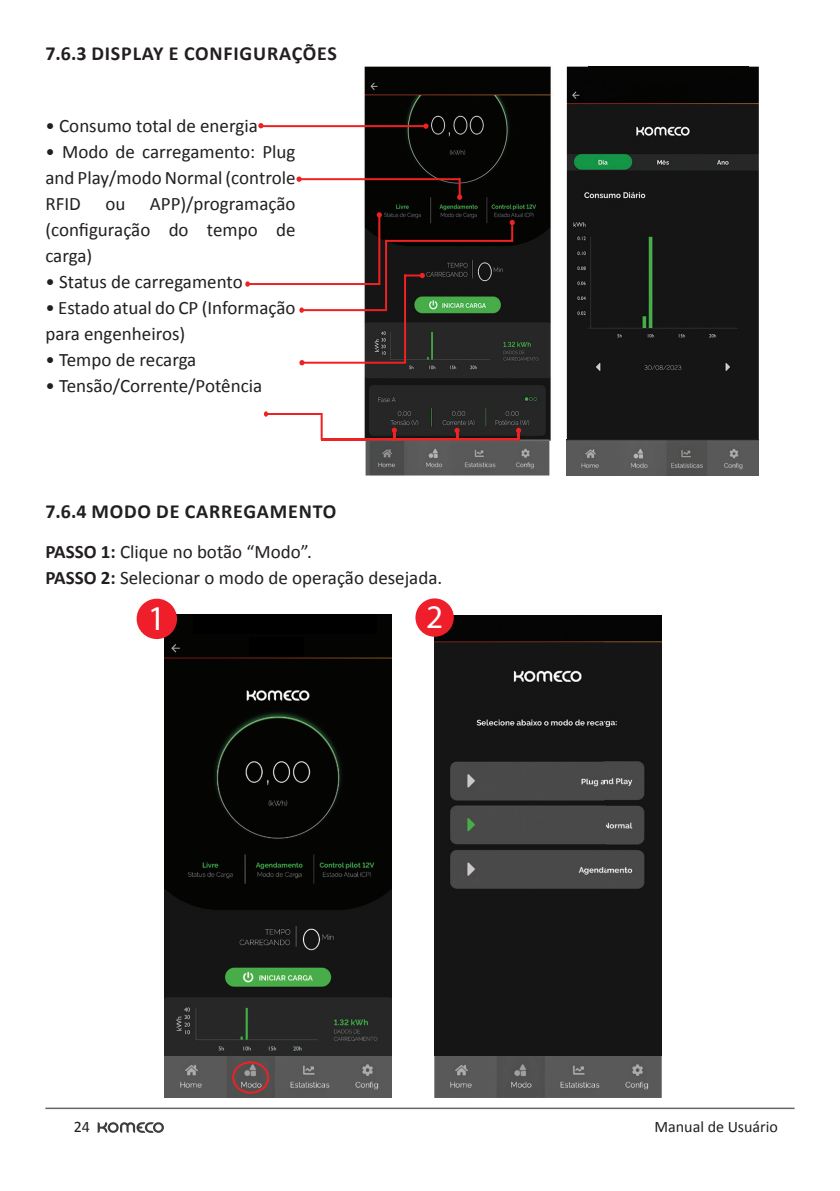
<style>
.page{position:relative;width:840px;height:1191px;background:#fff}
.page>*{position:absolute;margin:0;border:0;box-sizing:border-box;transform-origin:0 0}
.t1{font:34.8px "Myriad Pro";color:#fff}
.t2{font:33px "Myriad Pro";color:#fff}
.t3{font:700 20px "Calibri";letter-spacing:.04em;color:#231f20}
.t4{font:19px/26px "Calibri";color:#231f20;text-align:justify}
.t5{font:16px "Calibri";color:#231f20}
.s1{font-weight:700}
</style>
<div class="page">
<hr style="left:45px;top:1107px;width:749px;height:2px;background:#67676a">
<svg style="left:98px;top:1122px;width:66px;height:10px"></svg>
<img style="left:164px;top:614px;width:227px;height:484px">
<img style="left:434px;top:615px;width:227px;height:483px">
<img style="left:566px;top:67px;width:192px;height:408px">
<img style="left:360px;top:67px;width:191px;height:374px">
<hr style="left:262px;top:125px;width:161px;height:2px;background:#ee2123">
<svg style="left:423px;top:123px;width:5px;height:6px"></svg>
<svg style="left:258px;top:123px;width:5px;height:5px"></svg>
<hr style="left:300px;top:178px;width:160px;height:2px;background:#ee2123">
<svg style="left:296px;top:176px;width:5px;height:6px"></svg>
<svg style="left:376px;top:212px;width:5px;height:6px"></svg>
<hr style="left:378px;top:215px;width:2px;height:69px;background:#ee2123">
<hr style="left:247px;top:283px;width:133px;height:2px;background:#ee2123">
<svg style="left:245px;top:281px;width:5px;height:6px"></svg>
<hr style="left:385px;top:240px;width:127px;height:2px;background:#ee2123">
<hr style="left:385px;top:240px;width:2px;height:71px;background:#ee2123">
<svg style="left:509px;top:220px;width:5px;height:22px"></svg>
<svg style="left:457px;top:178px;width:5px;height:22px"></svg>
<hr style="left:302px;top:309px;width:83px;height:2px;background:#ee2123">
<svg style="left:299px;top:307px;width:5px;height:6px"></svg>
<hr style="left:302px;top:362px;width:104px;height:2px;background:#ee2123">
<svg style="left:404px;top:273px;width:20px;height:5px"></svg>
<hr style="left:404px;top:274px;width:2px;height:89px;background:#ee2123">
<hr style="left:320px;top:439px;width:199px;height:2px;background:#ee2123">
<hr style="left:320px;top:413px;width:2px;height:27px;background:#ee2123">
<hr style="left:267px;top:413px;width:54px;height:2px;background:#ee2123">
<svg style="left:264px;top:411px;width:4px;height:6px"></svg>
<svg style="left:299px;top:360px;width:5px;height:5px"></svg>
<div style="left:232px;top:1061px;width:37px;height:32px;border:2px solid #ee2123;border-radius:50%"></div>
<img style="left:365px;top:440px;width:184px;height:35px">
<img style="left:365px;top:440px;width:150px;height:1px">
<svg style="left:515px;top:428px;width:6px;height:13px"></svg>
<svg style="left:454px;top:428px;width:5px;height:13px"></svg>
<svg style="left:391px;top:427px;width:5px;height:14px"></svg>
<img style="left:566px;top:440px;width:192px;height:1px">
<div style="left:587px;top:67px;width:160px;height:10px;background:#050604"></div>
<div style="left:136px;top:598px;width:41px;height:41px;background:#ee1f2a;border-radius:50%"></div>
<div style="left:415px;top:598px;width:38px;height:39px;background:#ee1f2a;border-radius:50%"></div>
<div style="left:249px;top:637px;width:54px;height:19px;background:#000"></div>
<div style="left:193px;top:615px;width:183px;height:19px;background:#000"></div>
<p class="t3" style="left:45px;top:40px;width:293px">7.6.3 DISPLAY E CONFIGURAÇÕES</p>
<p class="t4" style="left:45px;top:112px;width:214px">• Consumo total de energia</p>
<p class="t4" style="left:45px;top:138px;width:251px">• Modo de carregamento: Plug and Play/modo Normal (controle RFID</p>
<p class="t4" style="left:45px;top:190px;width:251px;text-indent:104px">APP)/programação (configuração do tempo de carga)</p>
<p class="t4" style="left:45px;top:268px;width:199px">• Status de carregamento</p>
<p class="t4" style="left:45px;top:294px;width:251px">• Estado atual do CP (Informação para engenheiros)</p>
<p class="t4" style="left:45px;top:346px;width:152px">• Tempo de recarga</p>
<p class="t4" style="left:45px;top:372px;width:218px">• Tensão/Corrente/Potência</p>
<p class="t4" style="left:105px;top:190px;width:21px">ou</p>
<p class="t3" style="left:45px;top:497px;width:292px">7.6.4 MODO DE CARREGAMENTO</p>
<p class="t4" style="left:45px;top:538px;width:398px"><span class="s1">PASSO 1:</span> Clique no botão “Modo”.<br><span class="s1">PASSO 2:</span> Selecionar o modo de operação desejada.</p>
<h1 class="t1" style="left:148px;top:596px;width:19px">1</h1>
<h2 class="t2" style="left:426px;top:596px;width:18px">2</h2>
<p class="t5" style="left:74px;top:1115px;width:18px">24</p>
<p class="t5" style="left:654px;top:1115px;width:125px">Manual de Usuário</p>
</div>
